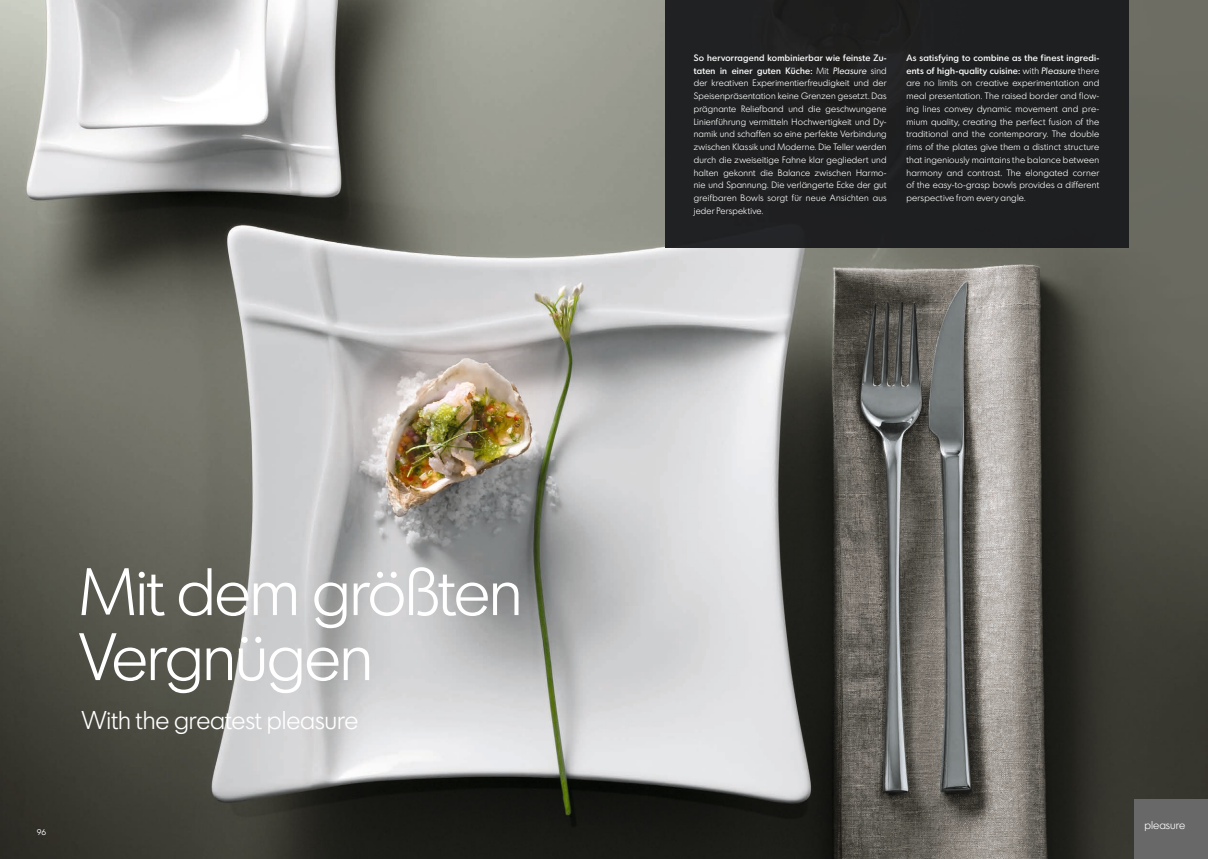
<style>
.page{position:relative;width:1208px;height:859px;background:#fff}
.page>*{position:absolute;margin:0;border:0;box-sizing:border-box;transform-origin:0 0}
.t1{font:300 65px/65px "Bauscher";letter-spacing:-.02em;color:#fff}
.t2{font:300 25px "Bauscher";color:#fff}
.t3{font:300 11px "Bauscher";letter-spacing:.005em;color:#fff}
.t4{font:300 9px/12.7px "Bauscher";letter-spacing:.025em;color:#fff;text-align:justify}
.t5{font:8px "Bauscher";color:#fff}
.s1{font-weight:500}
.s2{font-weight:400;font-style:italic}
</style>
<div class="page">
<img style="left:0;top:0;width:1208px;height:859px">
<div style="left:666px;top:0;width:462px;height:248px;background:#1e1f20"></div>
<div style="left:1134px;top:799px;width:74px;height:60px;background:#686868"></div>
<h1 class="t1" style="left:80px;top:558px;width:444px">Mit dem größten<br>Vergnügen</h1>
<h2 class="t2" style="left:82px;top:705px;width:278px">With the greatest pleasure</h2>
<p class="t4" style="left:694px;top:51px;width:194px"><span class="s1">So hervorragend kombinierbar wie feinste Zu&shy;taten in einer guten Küche:</span> Mit <span class="s2">Pleasure</span> sind der kreativen Experimentierfreudigkeit und der Speisenpräsentation keine Grenzen gesetzt. Das prägnante Reliefband und die geschwungene Linienführung vermitteln Hochwertigkeit und Dy&shy;namik und schaffen so eine perfekte Verbindung zwischen Klassik und Moderne. Die Teller werden durch die zweiseitige Fahne klar gegliedert und halten gekonnt die Balance zwischen Harmo&shy;nie und Spannung. Die verlängerte Ecke der gut greifbaren Bowls sorgt für neue Ansichten aus jeder Perspektive.</p>
<p class="t4" style="left:906px;top:51px;width:194px"><span class="s1">As satisfying to combine as the finest ingredi&shy;ents of high-quality cuisine:</span> with <span class="s2">Pleasure</span> there are no limits on creative experimentation and meal presentation. The raised border and flow&shy;ing lines convey dynamic movement and pre&shy;mium quality, creating the perfect fusion of the traditional and the contemporary. The double rims of the plates give them a distinct structure that ingeniously maintains the balance between harmony and contrast. The elongated corner of the easy-to-grasp bowls provides a different perspective from every angle.</p>
<p class="t3" style="left:1144px;top:818px;width:42px">pleasure</p>
<p class="t5" style="left:37px;top:827px;width:11px">96</p>
<p class="t5" style="left:1161px;top:827px;width:11px">97</p>
</div>
